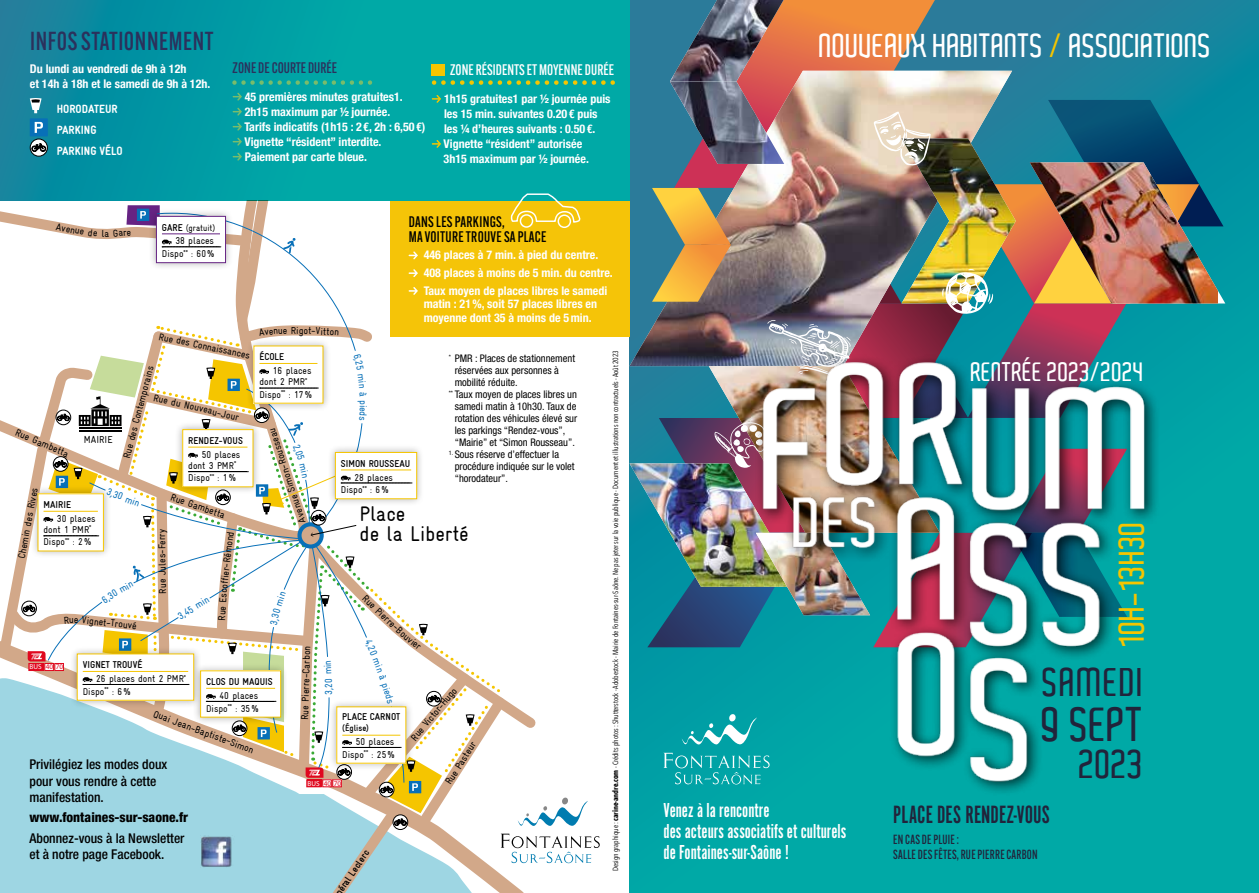
<style>
.page{position:relative;width:1259px;height:893px;background:#fff}
.page>*{position:absolute;margin:0;border:0;box-sizing:border-box;transform-origin:0 0}
.t1{font:600 46.5px "Aldo";color:#21243b;scale:.95 1}
.t2{font:600 38.85px "Aldo";letter-spacing:.03em;color:#21243b;scale:.95 1}
.t3{font:600 34.65px "Aldo";color:#f5c500;scale:.95 1}
.t4{font:600 32.1px "Aldo";color:#fff;scale:.95 1}
.t5{font:25.95px "Alternate Got No 1 D";color:#21243b;scale:.95 1}
.t6{font:600 25.8px "Aldo";color:#fff;scale:.95 1}
.t7{font:500 25.5px "Alternate Gothic Cond ATF";letter-spacing:.02em;color:#2b315c}
.t8{font:condensed 21.15px/19.5px "Gravur";color:#000}
.t9{font:21px/21px "Alternate Got No 1 D";color:#fff;scale:.95 1}
.t10{font:500 15px/15px "Alternate Gothic Cond ATF";letter-spacing:.02em;color:#000}
.t11{font:500 15px "Alternate Gothic Cond ATF";color:#fff}
.t12{font:500 15px "Alternate Gothic Cond ATF";color:#2b315c}
.t13{font:500 condensed 13.5px/16.2px "Helvetica Neue";color:#000}
.t14{font:800 condensed 13.5px "Helvetica Neue";color:#000}
.t15{font:500 13.05px/15.5px "Alternate Gothic Cond ATF";letter-spacing:.02em;color:#21243b;scale:.95 1}
.t16{font:700 condensed 12px/15px "Helvetica Neue";color:#fff}
.t17{font:700 condensed 12px/17.7px "Helvetica Neue";color:#fff}
.t18{font:900 condensed 12px/20.7px "Gravur";color:#fff}
.t19{font:condensed 10.5px/12px "Helvetica Neue";color:#000}
.t20{font:condensed 10.2px "Gravur";color:#000}
.t21{font:700 condensed 10.2px "Gravur";color:#000}
.t22{font:condensed 10.2px "Gravur";color:#0870b8}
.t23{font:condensed 9.9px/12.8px "Gravur";color:#000}
.t24{font:700 condensed 9.9px "Gravur";color:#000}
.t25{font:condensed 9px "Gravur";color:#000}
.t26{font:700 condensed 9px "Gravur";color:#000}
.t27{font:7.5px "Avenir Next Condensed";letter-spacing:-.01em;color:#000}
.t28{font:condensed 7.2px "Univers LT Std";color:#e0081e}
.s1{font-weight:700;font-size:9.9px}
.s2{font-weight:700;color:#fff}
.s3{font-weight:700}
.s4{color:#f5c500}
</style>
<div class="page">
<div style="left:629px;top:0;width:630px;height:893px;background:linear-gradient(to bottom,#048fa1,#00aea7)"></div>
<img style="left:629px;top:0;width:596px;height:647px">
<svg style="left:681px;top:714px;width:73px;height:31px"></svg>
<svg style="left:663px;top:753px;width:91px;height:31px;background:#21aeb1"></svg>
<div style="left:754px;top:354px;width:405px;height:443px;background:#000;opacity:.75"></div>
<img style="left:758px;top:313px;width:476px;height:471px">
<div style="left:389px;top:200px;width:240px;height:136px;background:#f5c408"></div>
<svg style="left:0;top:0;width:629px;height:201px;background:#029ea4"></svg>
<div style="left:431px;top:64px;width:14px;height:11px;background:#f5c500"></div>
<svg style="left:30px;top:98px;width:12px;height:15px"></svg>
<div style="left:30px;top:118px;width:18px;height:18px;background:#0870b8"></div>
<svg style="left:35px;top:122px;width:8px;height:11px"></svg>
<svg style="left:30px;top:139px;width:17px;height:17px"></svg>
<div style="left:30px;top:139px;width:18px;height:18px;border:1px solid #000;border-radius:50%"></div>
<svg style="left:31px;top:143px;width:15px;height:9px"></svg>
<svg style="left:432px;top:95px;width:9px;height:8px"></svg>
<svg style="left:432px;top:140px;width:9px;height:8px"></svg>
<svg style="left:233px;top:93px;width:9px;height:8px"></svg>
<svg style="left:233px;top:108px;width:9px;height:8px"></svg>
<svg style="left:233px;top:123px;width:9px;height:8px"></svg>
<svg style="left:233px;top:138px;width:9px;height:8px"></svg>
<svg style="left:233px;top:153px;width:9px;height:8px"></svg>
<svg style="left:234px;top:80px;width:127px;height:5px"></svg>
<svg style="left:434px;top:80px;width:169px;height:5px"></svg>
<svg style="left:0;top:192px;width:609px;height:701px"></svg>
<h3 class="t7" style="left:30px;top:25px;width:185px">INFOS STATIONNEMENT</h3>
<p class="t16" style="left:30px;top:61px;width:182px">Du lundi au vendredi de 9h à 12h<br>et 14h à 18h et le samedi de 9h à 12h.</p>
<p class="t18" style="left:57px;top:99px;width:68px">HORODATEUR<br>PARKING<br>PARKING VÉLO</p>
<p class="t12" style="left:233px;top:58px;width:106px">ZONE DE COURTE DURÉE</p>
<p class="t16" style="left:244px;top:88px;width:182px">45 premières minutes gratuites1.<br>2h15 maximum par ½ journée.<br>Tarifs indicatifs (1h15 : 2 €, 2h : 6,50 €)<br>Vignette “résident” interdite.<br>Paiement par carte bleue.</p>
<p class="t11" style="left:450px;top:60px;width:165px">ZONE RÉSIDENTS ET MOYENNE DURÉE</p>
<p class="t16" style="left:443px;top:90px;width:168px">1h15 gratuites1 par ½ journée puis les 15 min. suivantes 0.20 € puis les ¼ d’heures suivants : 0.50 €.<br>Vignette “résident” autorisée<br>3h15 maximum par ½ journée.</p>
<p class="t20" style="left:57px;top:221px;width:26px;rotate:11deg">Avenu</p>
<p class="t25" style="left:162px;top:222px;width:55px"><span class="s1">GARE</span> (gratuit)</p>
<p class="t23" style="left:162px;top:235px;width:54px;text-align:right">38 places<br>Dispo<sup>**</sup> : 60%</p>
<p class="t10" style="left:409px;top:214px;width:139px">DANS LES PARKINGS,<br>MA VOITURE TROUVE SA PLACE</p>
<p class="t17" style="left:424px;top:246px;width:191px">446 places à 7 min. à pied du centre.<br>408 places à moins de 5 min. du centre.<br>Taux moyen de places libres le samedi</p>
<p class="t17" style="left:424px;top:297px;width:175px;line-height:13.5px">matin : 21%, soit 57 places libres en moyenne dont 35 à moins de 5min.</p>
<p class="t20" style="left:18px;top:427px;width:58px;rotate:23deg">Rue Gambetta</p>
<p class="t20" style="left:84px;top:434px;width:30px">MAIRIE</p>
<p class="t20" style="left:16px;top:557px;width:73px;rotate:-79deg">Chemin des Rives</p>
<p class="t24" style="left:44px;top:499px;width:29px">MAIRIE</p>
<p class="t23" style="left:44px;top:513px;width:53px;line-height:10.9px;text-indent:13px">30 places dont 1 PMR<sup>*</sup></p>
<p class="t23" style="left:44px;top:536px;width:49px">Dispo<sup>**</sup> : 2%</p>
<p class="t20" style="left:160px;top:330px;width:95px;rotate:12deg">Rue des Connaissances</p>
<p class="t20" style="left:121px;top:456px;width:97px;rotate:-75deg">Rue des Contemporains</p>
<p class="t20" style="left:155px;top:392px;width:89px;rotate:13deg">Rue du Nouveau-Jour</p>
<p class="t24" style="left:188px;top:435px;width:56px">RENDEZ-VOUS</p>
<p class="t23" style="left:188px;top:449px;width:53px;line-height:10.9px;text-indent:13px">50 places dont 3 PMR<sup>*</sup></p>
<p class="t23" style="left:188px;top:471px;width:49px">Dispo<sup>**</sup> : 1%</p>
<p class="t20" style="left:157px;top:594px;width:66px;rotate:-91deg">Rue Jules-Ferry</p>
<p class="t20" style="left:178px;top:493px;width:53px;rotate:19deg">ue Gambetta</p>
<p class="t20" style="left:220px;top:566px;width:23px;rotate:-83deg">-Rém</p>
<p class="t20" style="left:219px;top:583px;width:18px;rotate:-84deg">ffier</p>
<p class="t20" style="left:83px;top:614px;width:57px;rotate:6deg">Vignet-Trouvé</p>
<p class="t22" style="left:176px;top:612px;width:36px;rotate:-32deg">3,45 min</p>
<p class="t20" style="left:291px;top:325px;width:7px">R</p>
<p class="t20" style="left:321px;top:325px;width:15px;rotate:3deg">itto</p>
<p class="t24" style="left:259px;top:351px;width:26px">ÉCOLE</p>
<p class="t23" style="left:259px;top:365px;width:53px;line-height:10.9px;text-indent:13px">16 places dont 2 PMR<sup>*</sup></p>
<p class="t23" style="left:259px;top:388px;width:54px">Dispo<sup>**</sup> : 17%</p>
<p class="t20" style="left:287px;top:494px;width:68px;rotate:-108deg">S mi on-Rousseau</p>
<p class="t24" style="left:341px;top:458px;width:71px">SIMON ROUSSEAU</p>
<p class="t23" style="left:341px;top:471px;width:53px;text-indent:13px">28 places<br>Dispo<sup>**</sup> : 6%</p>
<p class="t19" style="left:449px;top:352px;width:128px"><sup>*</sup> PMR : Places de stationnement</p>
<p class="t19" style="left:455px;top:364px;width:106px">réservées aux personnes à</p>
<p class="t19" style="left:455px;top:376px;width:64px">mobilité réduite.</p>
<p class="t19" style="left:449px;top:388px;width:130px"><sup>**</sup> Taux moyen de places libres un</p>
<p class="t19" style="left:455px;top:400px;width:123px">samedi matin à 10h30. Taux de</p>
<p class="t19" style="left:455px;top:412px;width:124px">rotation des véhicules élevé sur</p>
<p class="t19" style="left:455px;top:424px;width:112px">les parkings “Rendez-vous”,</p>
<p class="t19" style="left:455px;top:436px;width:122px">“Mairie” et “Simon Rousseau”.</p>
<p class="t19" style="left:455px;top:448px;width:121px;text-indent:-6px"><sup>1.</sup> Sous réserve d’effectuer la procédure indiquée sur le volet “horodateur”.</p>
<h3 class="t8" style="left:359px;top:504px;width:111px">Place<br>de la Liberté</h3>
<p class="t20" style="left:384px;top:609px;width:16px;rotate:43deg">ierr</p>
<p class="t28" style="left:30px;top:663px;width:35px"><span class="s2">BUS</span> 40 70</p>
<p class="t23" style="left:96px;top:658px;width:91px;line-height:13.8px;text-indent:-13px"><span class="s3">VIGNET TROUVÉ<br></span>26 places dont 2 PMR<sup>*</sup></p>
<p class="t23" style="left:83px;top:685px;width:49px">Dispo<sup>**</sup> : 6%</p>
<p class="t24" style="left:206px;top:676px;width:68px">CLOS DU MAQUIS</p>
<p class="t23" style="left:206px;top:689px;width:54px;text-align:right">40 places<br>Dispo<sup>**</sup> : 35%</p>
<p class="t20" style="left:165px;top:712px;width:98px;rotate:20deg">ai Jean-Baptiste-Simon</p>
<p class="t13" style="left:30px;top:756px;width:139px">Privilégiez les modes doux pour vous rendre à cette manifestation.</p>
<p class="t14" style="left:30px;top:809px;width:160px">www.fontaines-sur-saone.fr</p>
<p class="t13" style="left:30px;top:830px;width:156px">Abonnez-vous à la Newsletter et à notre page Facebook.</p>
<p class="t20" style="left:299px;top:720px;width:71px;rotate:-88deg">Rue Pierre-Carbo</p>
<p class="t22" style="left:323px;top:695px;width:6px;rotate:-90deg">3</p>
<p class="t24" style="left:342px;top:711px;width:60px">PLACE CARNOT</p>
<p class="t26" style="left:342px;top:723px;width:28px">(Église)</p>
<p class="t23" style="left:342px;top:735px;width:54px;text-align:right">50 places<br>Dispo<sup>**</sup> : 25%</p>
<p class="t28" style="left:307px;top:779px;width:35px"><span class="s2">BUS</span> 40 70</p>
<p class="t20" style="left:408px;top:735px;width:67px;rotate:-50deg">Rue Victor-Hugo</p>
<p class="t20" style="left:442px;top:780px;width:50px;rotate:-57deg">Rue Pasteur</p>
<p class="t21" style="left:333px;top:891px;width:54px;rotate:-56deg">néral Leclerc</p>
<p class="t27" style="left:609px;top:871px;width:523px;rotate:-90deg">Design graphique : <span class="s3">carine-andre.com</span> - Crédits photos : Shutterstock - Adobestock - Mairie de Fontaines-sur-Saône. Ne pas jeter sur la voie publique - Document et illustrations non contractuels - Août 2023</p>
<h3 class="t4" style="left:819px;top:28px;width:415px">NOUVEAUX HABITANTS <span class="s4">/</span> ASSOCIATIONS</h3>
<h3 class="t6" style="left:971px;top:357px;width:184px">RENTRÉE 2023/2024</h3>
<h3 class="t3" style="left:1112px;top:645px;width:133px;rotate:-90deg">10H-13H30</h3>
<h3 class="t9" style="left:663px;top:800px;width:194px">Venez à la rencontre<br>des acteurs associatifs et culturels de Fontaines-sur-Saône !</h3>
<h2 class="t2" style="left:1043px;top:660px;width:108px">SAMEDI</h2>
<h1 class="t1" style="left:1042px;top:698px;width:109px">9 SEPT</h1>
<h2 class="t2" style="left:1079px;top:743px;width:70px">2023</h2>
<h3 class="t5" style="left:893px;top:801px;width:166px">PLACE DES RENDEZ-VOUS</h3>
<p class="t15" style="left:893px;top:831px;width:153px">EN CAS DE PLUIE :<br>SALLE DES FÊTES, RUE PIERRE CARBON</p>
</div>
